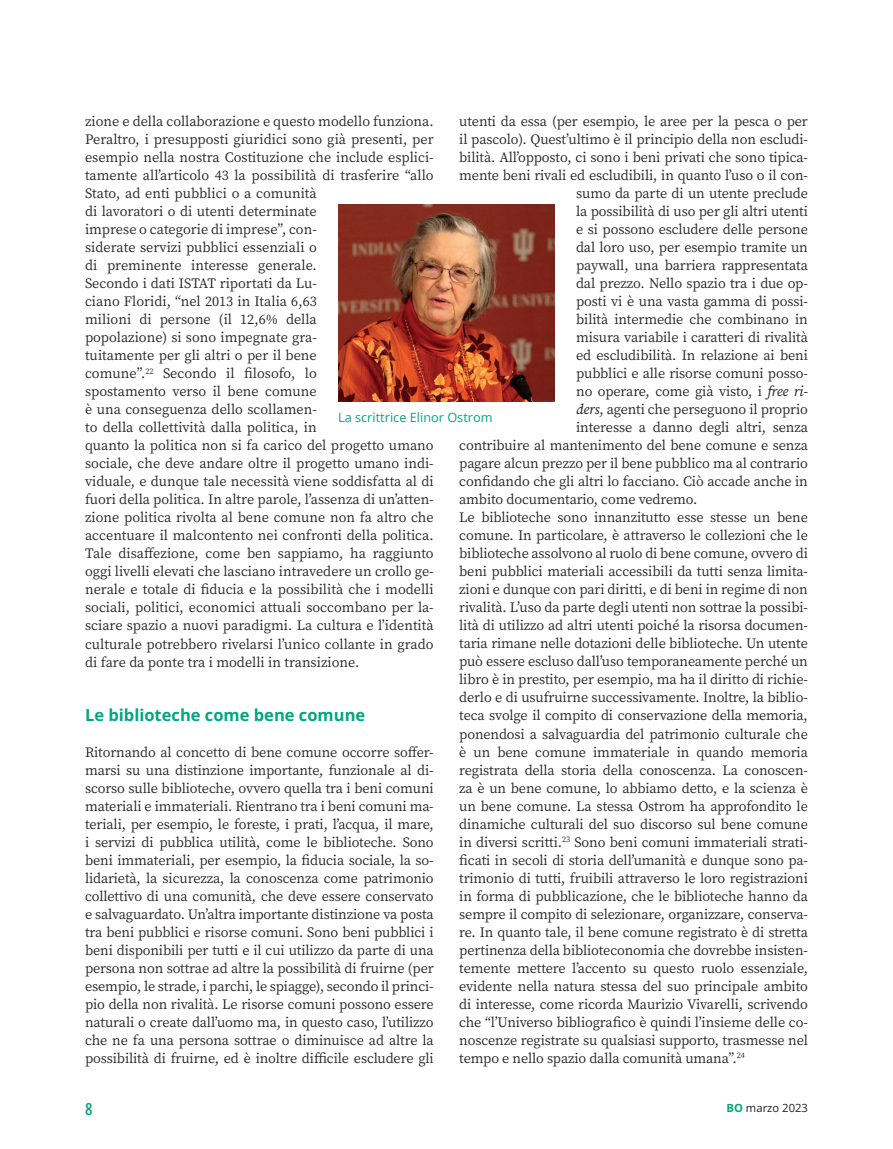
<style>
.page{position:relative;width:893px;height:1149px;background:#fff}
.page>*{position:absolute;margin:0;border:0;box-sizing:border-box;transform-origin:0 0}
.t1{font:700 16.5px "Open Sans";color:#00a77f}
.t2{font:600 16.5px "Open Sans Condensed";color:#00a77f}
.t3{font:14.25px/18px "Source Serif Variable";letter-spacing:-.01em;color:#231f20}
.t4{font:12.75px "Open Sans";color:#00a77f}
.t5{font:11.25px "Open Sans";color:#231f20}
.s1{font-style:italic}
.s2{font-weight:700;color:#00a77f}
</style>
<div class="page">
<img style="left:338px;top:204px;width:217px;height:197px">
<p class="t3" style="left:459px;top:112px;width:350px">utenti da essa (per esempio, le aree per la pesca o per</p>
<p class="t3" style="left:459px;top:130px;width:350px">il pascolo). Quest’ultimo è il principio della non escludi-</p>
<p class="t3" style="left:459px;top:148px;width:350px">bilità. All’opposto, ci sono i beni privati che sono tipica-</p>
<p class="t3" style="left:459px;top:166px;width:350px">mente beni rivali ed escludibili, in quanto l’uso o il con-</p>
<p class="t3" style="left:576px;top:184px;width:233px">sumo da parte di un utente preclude</p>
<p class="t3" style="left:576px;top:202px;width:233px">la possibilità di uso per gli altri utenti</p>
<p class="t3" style="left:576px;top:220px;width:233px">e si possono escludere delle persone</p>
<p class="t3" style="left:576px;top:238px;width:233px">dal loro uso, per esempio tramite un</p>
<p class="t3" style="left:576px;top:256px;width:233px">paywall, una barriera rappresentata</p>
<p class="t3" style="left:576px;top:274px;width:233px">dal prezzo. Nello spazio tra i due op-</p>
<p class="t3" style="left:576px;top:292px;width:233px">posti vi è una vasta gamma di possi-</p>
<p class="t3" style="left:576px;top:310px;width:233px">bilità intermedie che combinano in</p>
<p class="t3" style="left:576px;top:328px;width:233px">misura variabile i caratteri di rivalità</p>
<p class="t3" style="left:576px;top:346px;width:233px">ed escludibilità. In relazione ai beni</p>
<p class="t3" style="left:576px;top:364px;width:233px">pubblici e alle risorse comuni posso-</p>
<p class="t3" style="left:576px;top:382px;width:233px">no operare, come già visto, i <span class="s1">free ri-</span></p>
<p class="t3" style="left:576px;top:400px;width:233px"><span class="s1">ders</span>, agenti che perseguono il proprio</p>
<p class="t3" style="left:576px;top:418px;width:233px">interesse a danno degli altri, senza</p>
<p class="t3" style="left:459px;top:436px;width:350px">contribuire al mantenimento del bene comune e senza</p>
<p class="t3" style="left:459px;top:454px;width:350px">pagare alcun prezzo per il bene pubblico ma al contrario</p>
<p class="t3" style="left:459px;top:472px;width:350px">confidando che gli altri lo facciano. Ciò accade anche in</p>
<p class="t3" style="left:459px;top:490px;width:240px">ambito documentario, come vedremo.</p>
<p class="t3" style="left:459px;top:508px;width:350px">Le biblioteche sono innanzitutto esse stesse un bene</p>
<p class="t3" style="left:459px;top:526px;width:350px">comune. In particolare, è attraverso le collezioni che le</p>
<p class="t3" style="left:459px;top:544px;width:350px">biblioteche assolvono al ruolo di bene comune, ovvero di</p>
<p class="t3" style="left:459px;top:562px;width:350px">beni pubblici materiali accessibili da tutti senza limita-</p>
<p class="t3" style="left:459px;top:580px;width:350px">zioni e dunque con pari diritti, e di beni in regime di non</p>
<p class="t3" style="left:459px;top:598px;width:350px">rivalità. L’uso da parte degli utenti non sottrae la possibi-</p>
<p class="t3" style="left:459px;top:616px;width:350px">lità di utilizzo ad altri utenti poiché la risorsa documen-</p>
<p class="t3" style="left:459px;top:634px;width:350px">taria rimane nelle dotazioni delle biblioteche. Un utente</p>
<p class="t3" style="left:459px;top:652px;width:350px">può essere escluso dall’uso temporaneamente perché un</p>
<p class="t3" style="left:459px;top:670px;width:350px">libro è in prestito, per esempio, ma ha il diritto di richie-</p>
<p class="t3" style="left:459px;top:688px;width:350px">derlo e di usufruirne successivamente. Inoltre, la biblio-</p>
<p class="t3" style="left:459px;top:706px;width:350px">teca svolge il compito di conservazione della memoria,</p>
<p class="t3" style="left:459px;top:724px;width:350px">ponendosi a salvaguardia del patrimonio culturale che</p>
<p class="t3" style="left:459px;top:742px;width:350px">è un bene comune immateriale in quando memoria</p>
<p class="t3" style="left:459px;top:760px;width:350px">registrata della storia della conoscenza. La conoscen-</p>
<p class="t3" style="left:459px;top:778px;width:350px">za è un bene comune, lo abbiamo detto, e la scienza è</p>
<p class="t3" style="left:459px;top:796px;width:350px">un bene comune. La stessa Ostrom ha approfondito le</p>
<p class="t3" style="left:459px;top:814px;width:350px">dinamiche culturali del suo discorso sul bene comune</p>
<p class="t3" style="left:459px;top:832px;width:350px">in diversi scritti.<sup>23</sup> Sono beni comuni immateriali strati-</p>
<p class="t3" style="left:459px;top:850px;width:350px">ficati in secoli di storia dell’umanità e dunque sono pa-</p>
<p class="t3" style="left:459px;top:868px;width:350px">trimonio di tutti, fruibili attraverso le loro registrazioni</p>
<p class="t3" style="left:459px;top:886px;width:350px">in forma di pubblicazione, che le biblioteche hanno da</p>
<p class="t3" style="left:459px;top:904px;width:350px">sempre il compito di selezionare, organizzare, conserva-</p>
<p class="t3" style="left:459px;top:922px;width:350px">re. In quanto tale, il bene comune registrato è di stretta</p>
<p class="t3" style="left:459px;top:940px;width:350px">pertinenza della biblioteconomia che dovrebbe insisten-</p>
<p class="t3" style="left:459px;top:958px;width:350px">temente mettere l’accento su questo ruolo essenziale,</p>
<p class="t3" style="left:459px;top:976px;width:350px">evidente nella natura stessa del suo principale ambito</p>
<p class="t3" style="left:459px;top:994px;width:350px">di interesse, come ricorda Maurizio Vivarelli, scrivendo</p>
<p class="t3" style="left:459px;top:1012px;width:350px">che “l’Universo bibliografico è quindi l’insieme delle co-</p>
<p class="t3" style="left:459px;top:1030px;width:350px">noscenze registrate su qualsiasi supporto, trasmesse nel</p>
<p class="t3" style="left:459px;top:1048px;width:287px">tempo e nello spazio dalla comunità umana”.<sup>24</sup></p>
<p class="t3" style="left:85px;top:112px;width:350px">zione e della collaborazione e questo modello funziona.<br>Peraltro, i presupposti giuridici sono già presenti, per esempio nella nostra Costituzione che include esplici&shy;tamente all’articolo 43 la possibilità di trasferire “allo Stato, ad enti pubblici o a comunità<br>di lavoratori o di utenti determinate<br>imprese o categorie di imprese”, con-<br>siderate servizi pubblici essenziali o<br>di preminente interesse generale.<br>Secondo i dati ISTAT riportati da Lu-<br>ciano Floridi, “nel 2013 in Italia 6,63<br>milioni di persone (il 12,6% della<br>popolazione) si sono impegnate gra-<br>tuitamente per gli altri o per il bene<br>comune”.<sup>22</sup> Secondo il filosofo, lo<br>spostamento verso il bene comune<br>è una conseguenza dello scollamen-<br>to della collettività dalla politica, in<br>quanto la politica non si fa carico del progetto umano sociale, che deve andare oltre il progetto umano indi&shy;viduale, e dunque tale necessità viene soddisfatta al di fuori della politica. In altre parole, l’assenza di un’atten&shy;zione politica rivolta al bene comune non fa altro che accentuare il malcontento nei confronti della politica.<br>Tale disaffezione, come ben sappiamo, ha raggiunto oggi livelli elevati che lasciano intravedere un crollo ge&shy;nerale e totale di fiducia e la possibilità che i modelli sociali, politici, economici attuali soccombano per la&shy;sciare spazio a nuovi paradigmi. La cultura e l’identità culturale potrebbero rivelarsi l’unico collante in grado di fare da ponte tra i modelli in transizione.</p>
<p class="t1" style="left:85px;top:703px;width:282px">Le biblioteche come bene comune</p>
<p class="t3" style="left:85px;top:742px;width:350px;text-align:justify">Ritornando al concetto di bene comune occorre soffer&shy;marsi su una distinzione importante, funzionale al di&shy;scorso sulle biblioteche, ovvero quella tra i beni comuni materiali e immateriali. Rientrano tra i beni comuni ma&shy;teriali, per esempio, le foreste, i prati, l’acqua, il mare, i servizi di pubblica utilità, come le biblioteche. Sono beni immateriali, per esempio, la fiducia sociale, la so&shy;lidarietà, la sicurezza, la conoscenza come patrimonio collettivo di una comunità, che deve essere conservato e salvaguardato. Un’altra importante distinzione va posta tra beni pubblici e risorse comuni. Sono beni pubblici i beni disponibili per tutti e il cui utilizzo da parte di una persona non sottrae ad altre la possibilità di fruirne (per esempio, le strade, i parchi, le spiagge), secondo il princi&shy;pio della non rivalità. Le risorse comuni possono essere naturali o create dall’uomo ma, in questo caso, l’utilizzo che ne fa una persona sottrae o diminuisce ad altre la possibilità di fruirne, ed è inoltre difficile escludere gli</p>
<p class="t4" style="left:338px;top:408px;width:156px">La scrittrice Elinor Ostrom</p>
<p class="t2" style="left:85px;top:1097px;width:9px">8</p>
<p class="t5" style="left:726px;top:1099px;width:83px"><span class="s2">BO</span> marzo 2023</p>
</div>
